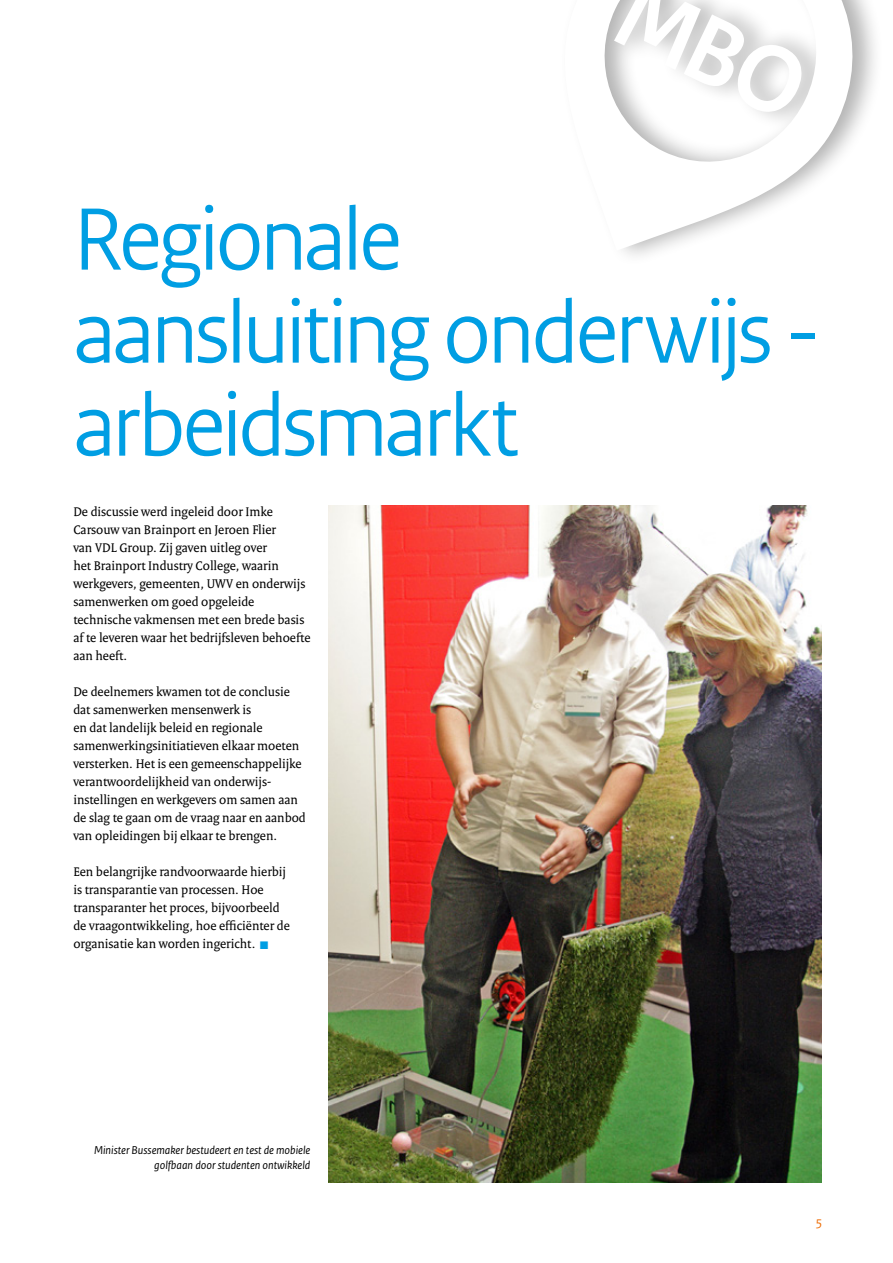
<style>
.page{position:relative;width:893px;height:1263px;background:#fff}
.page>*{position:absolute;margin:0;border:0;box-sizing:border-box;transform-origin:0 0}
.t1{font:93px/93px "Rijksoverheid Sans Heading";letter-spacing:-.03em;color:#009ee3}
.t2{font:13.5px/18px "Rijksoverheid Serif";color:#000}
.t3{font:italic 13.5px "Rijksoverheid Sans Text";color:#ed6a00}
.t4{font:italic 12px/15px "Rijksoverheid Sans Text";color:#000;text-align:right}
</style>
<div class="page">
<img style="left:328px;top:506px;width:494px;height:676px">
<svg style="left:604px;top:0;width:269px;height:251px"></svg>
<h1 class="t1" style="left:73px;top:194px;width:748px">Regionale<br>aansluiting onderwijs - arbeidsmarkt</h1>
<p class="t2" style="left:73px;top:502px;width:239px">De discussie werd ingeleid door Imke Carsouw van Brainport en Jeroen Flier<br>van VDL Group. Zij gaven uitleg over<br>het Brainport Industry College, waarin werkgevers, gemeenten, UWV en onderwijs samenwerken om goed opgeleide technische vakmensen met een brede basis af te leveren waar het bedrijfsleven behoefte aan heeft.</p>
<p class="t2" style="left:73px;top:682px;width:234px">De deelnemers kwamen tot de conclusie dat samenwerken mensenwerk is<br>en dat landelijk beleid en regionale samenwerkingsinitiatieven elkaar moeten versterken. Het is een gemeenschappelijke verantwoordelijkheid van onderwijs&shy;instellingen en werkgevers om samen aan de slag te gaan om de vraag naar en aanbod van opleidingen bij elkaar te brengen.</p>
<p class="t2" style="left:73px;top:862px;width:218px">Een belangrijke randvoorwaarde hierbij is transparantie van processen. Hoe transparanter het proces, bijvoorbeeld de vraagontwikkeling, hoe efficiënter de organisatie kan worden ingericht.</p>
<p class="t4" style="left:94px;top:1143px;width:218px">Minister Bussemaker bestudeert en test de mobiele golfbaan door studenten ontwikkeld</p>
<p class="t3" style="left:816px;top:1214px;width:7px">5</p>
</div>
